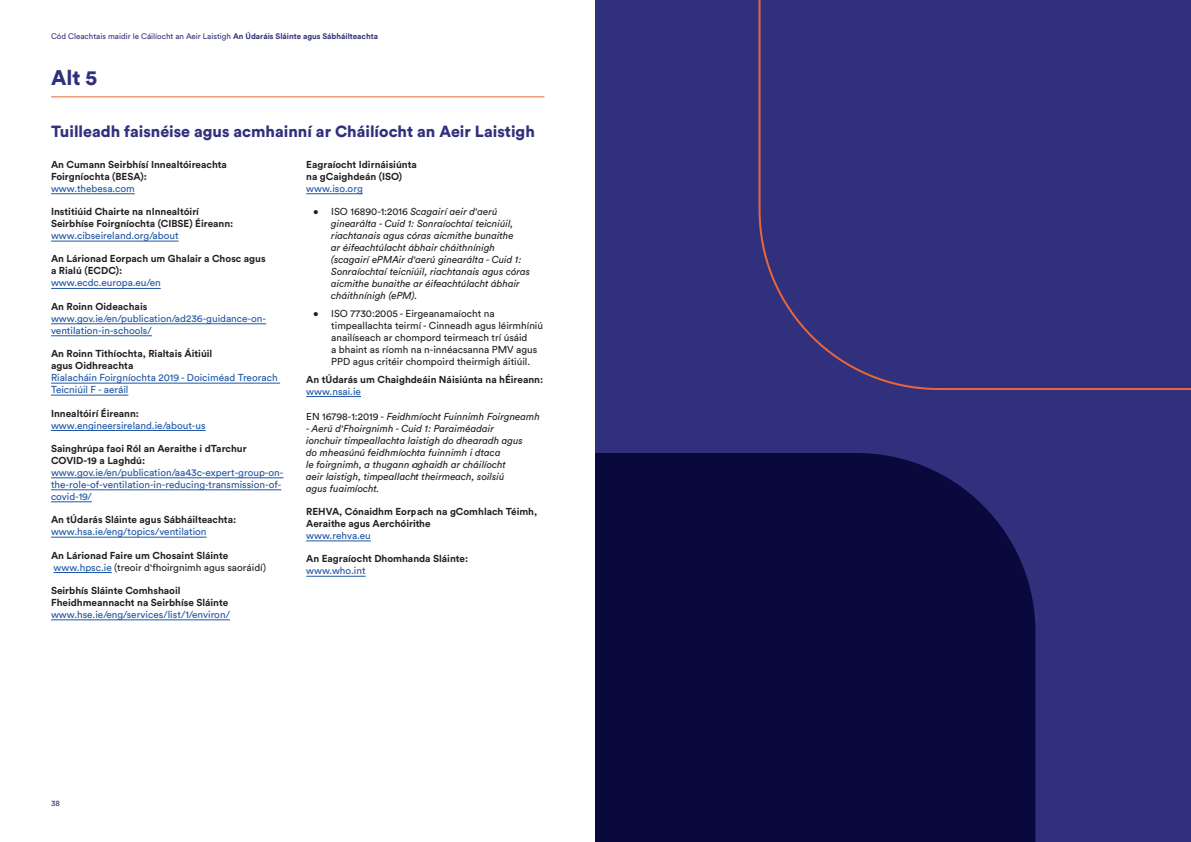
<style>
.page{position:relative;width:1191px;height:842px;background:#fff}
.page>*{position:absolute;margin:0;border:0;box-sizing:border-box;transform-origin:0 0}
.Sub_Header{font:900 21px "Circular Std";color:#31307d}
.Heading_2{font:900 16px "Circular Std";color:#31307d}
.Heading_2-2{font:700 10px/12px "Circular Std";color:#231f20}
.Heading_2-3{font:italic 10px/12px "Circular Std";color:#231f20}
.Heading_2-4{font:10px/12px "Circular Std";color:#1e56a6}
.t1{font:10px/12px "Circular Std";color:#231f20}
.t2{font:8px "Circular Std";color:#31307d}
.s1{font-weight:700}
.s2{font-weight:400;color:#1e56a6}
.s3{font-weight:700;color:#231f20}
.s4{font-weight:400}
.s5{font-style:normal}
</style>
<div class="page">
<hr style="left:51px;top:96px;width:493px;height:1px;background:#ea6638">
<div style="left:595px;top:0;width:596px;height:842px;background:#31307d"></div>
<hr style="left:51px;top:193px;width:84px;height:1px;background:#1e56a6">
<hr style="left:51px;top:241px;width:128px;height:1px;background:#1e56a6">
<hr style="left:51px;top:288px;width:110px;height:1px;background:#1e56a6">
<hr style="left:51px;top:323px;width:215px;height:1px;background:#1e56a6">
<hr style="left:51px;top:335px;width:101px;height:1px;background:#1e56a6">
<hr style="left:51px;top:383px;width:229px;height:1px;background:#1e56a6">
<hr style="left:51px;top:395px;width:77px;height:1px;background:#1e56a6">
<hr style="left:51px;top:430px;width:155px;height:1px;background:#1e56a6">
<hr style="left:51px;top:477px;width:232px;height:1px;background:#1e56a6">
<hr style="left:51px;top:489px;width:230px;height:1px;background:#1e56a6">
<hr style="left:51px;top:501px;width:41px;height:1px;background:#1e56a6">
<hr style="left:51px;top:537px;width:156px;height:1px;background:#1e56a6">
<hr style="left:54px;top:572px;width:58px;height:1px;background:#1e56a6">
<hr style="left:51px;top:619px;width:179px;height:1px;background:#1e56a6">
<hr style="left:306px;top:193px;width:57px;height:1px;background:#1e56a6">
<hr style="left:306px;top:396px;width:55px;height:1px;background:#1e56a6">
<hr style="left:306px;top:540px;width:65px;height:1px;background:#1e56a6">
<hr style="left:306px;top:576px;width:60px;height:1px;background:#1e56a6">
<svg style="left:758px;top:0;width:433px;height:390px"></svg>
<div style="left:595px;top:453px;width:440px;height:389px;background:#09093d"></div>
<p class="t2" style="left:51px;top:31px;width:328px">Cód Cleachtais maidir le Cáilíocht an Aeir Laistigh <span class="s1">An Údaráis Sláinte agus Sábháilteachta</span></p>
<p class="Sub_Header" style="left:51px;top:64px;width:48px">Alt 5</p>
<p class="Heading_2" style="left:51px;top:121px;width:485px">Tuilleadh faisnéise agus acmhainní ar Cháilíocht an Aeir Laistigh</p>
<p class="Heading_2-2" style="left:51px;top:158px;width:177px">An Cumann Seirbhísí Innealtóireachta<br>Foirgníochta (BESA): <span class="s2">www.thebesa.com</span></p>
<p class="Heading_2-2" style="left:51px;top:205px;width:184px">Institiúid Chairte na nInnealtóirí<br>Seirbhíse Foirgníochta (CIBSE) Éireann: <span class="s2">www.cibseireland.org/about</span></p>
<p class="Heading_2-2" style="left:51px;top:253px;width:216px">An Lárionad Eorpach um Ghalair a Chosc agus a Rialú (ECDC):<br><span class="s2">www.ecdc.europa.eu/en</span></p>
<p class="Heading_2-4" style="left:51px;top:300px;width:217px"><span class="s3">An Roinn Oideachais </span>www.gov.ie/en/publication/ad236-guidance-on&shy;ventilation-in-schools/</p>
<p class="Heading_2-4" style="left:51px;top:347px;width:228px"><span class="s3">An Roinn Tithíochta, Rialtais Áitiúil<br>agus Oidhreachta<br></span>Rialacháin Foirgníochta 2019 - Doiciméad Treorach<br>Teicniúil F - aeráil</p>
<p class="Heading_2-4" style="left:51px;top:407px;width:156px"><span class="s3">Innealtóirí Éireann: </span>www.engineersireland.ie/about-us</p>
<p class="Heading_2-4" style="left:51px;top:442px;width:234px"><span class="s3">Sainghrúpa faoi Ról an Aeraithe i dTarchur COVID-19 a Laghdú: </span>www.gov.ie/en/publication/aa43c-expert-group-on&shy;the-role-of-ventilation-in-reducing-transmission-of&shy;covid-19/</p>
<p class="Heading_2-2" style="left:51px;top:513px;width:187px">An tÚdarás Sláinte agus Sábháilteachta: <span class="s2">www.hsa.ie/eng/topics/ventilation</span></p>
<p class="Heading_2-2" style="left:51px;top:549px;width:216px">An Lárionad Faire um Chosaint Sláinte <span class="s2">www.hpsc.ie</span> <span class="s4">(treoir d'fhoirgnimh agus saoráidí)</span></p>
<p class="Heading_2-2" style="left:51px;top:584px;width:180px">Seirbhís Sláinte Comhshaoil<br>Fheidhmeannacht na Seirbhíse Sláinte <span class="s2">www.hse.ie/eng/services/list/1/environ/</span></p>
<p class="Heading_2-2" style="left:306px;top:158px;width:112px">Eagraíocht Idirnáisiúnta na gCaighdeán (ISO) <span class="s2">www.iso.org</span></p>
<p class="Heading_2-3" style="left:331px;top:206px;width:200px;text-indent:-18px"><span class="s5">• ISO 16890-1:2016</span> Scagairí aeir d'aerú ginearálta - Cuid 1: Sonraíochtaí teicniúil, riachtanais agus córas aicmithe bunaithe<br>ar éifeachtúlacht ábhair cháithnínigh (scagairí ePMAir d'aerú ginearálta - Cuid 1:<br>Sonraíochtaí teicniúil, riachtanais agus córas aicmithe bunaithe ar éifeachtúlacht ábhair cháithnínigh (ePM).</p>
<p class="t1" style="left:331px;top:307px;width:213px;text-indent:-18px">• ISO 7730:2005 - Eirgeanamaíocht na timpeallachta teirmí - Cinneadh agus léirmhíniú anailíseach ar chompord teirmeach trí úsáid<br>a bhaint as ríomh na n-innéacsanna PMV agus PPD agus critéir chompoird theirmigh áitiúil.</p>
<p class="Heading_2-2" style="left:306px;top:373px;width:238px">An tÚdarás um Chaighdeáin Náisiúnta na hÉireann: <span class="s2">www.nsai.ie</span></p>
<p class="Heading_2-3" style="left:306px;top:410px;width:235px"><span class="s5">EN 16798-1:2019 -</span> Feidhmíocht Fuinnimh Foirgneamh</p>
<p class="Heading_2-3" style="left:306px;top:422px;width:218px">- Aerú d'Fhoirgnimh - Cuid 1: Paraiméadair ionchuir timpeallachta laistigh do dhearadh agus do mheasúnú feidhmíochta fuinnimh i dtaca<br>le foirgnimh, a thugann aghaidh ar cháilíocht aeir laistigh, timpeallacht theirmeach, soilsiú agus fuaimíocht.</p>
<p class="Heading_2-2" style="left:306px;top:505px;width:232px">REHVA, Cónaidhm Eorpach na gComhlach Téimh,<br>Aeraithe agus Aerchóirithe<br><span class="s2">www.rehva.eu</span></p>
<p class="Heading_2-2" style="left:306px;top:553px;width:163px">An Eagraíocht Dhomhanda Sláinte: <span class="s2">www.who.int</span></p>
<p class="t2" style="left:51px;top:798px;width:10px">38</p>
</div>
